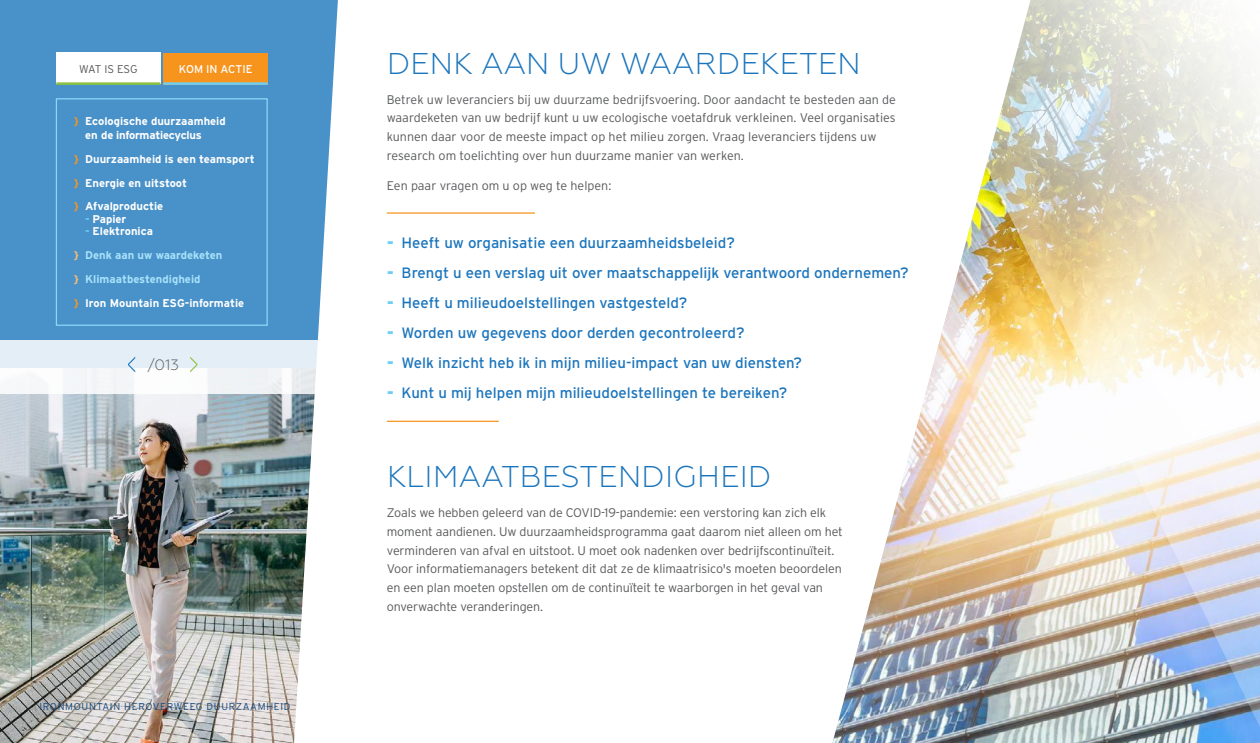
<style>
.page{position:relative;width:1260px;height:743px;background:#fff}
.page>*{position:absolute;margin:0;border:0;box-sizing:border-box;transform-origin:0 0}
.t1{font:300 30px "Geometria";letter-spacing:.01em;color:#1b75bc}
.t2{font:15px "Interstate";color:#1b75bc}
.t3{font:300 15px "Geometria";color:#58595b}
.t4{font:300 12.5px/18.8px "Interstate";letter-spacing:-.01em;color:#58595b}
.t5{font:700 11.25px/23.8px "Interstate";color:#fff}
.t6{font:700 11.25px/23.8px "Interstate";color:#a7e2fa}
.t7{font:11.25px "Interstate";color:#fff}
.t8{font:300 11.25px "Interstate";letter-spacing:-.01em;color:#58595b}
.t9{font:300 10px "Interstate";letter-spacing:.07em;color:#14477d}
.s1{color:#f7941e}
.s2{color:#6dcff6}
.s3{color:#fff}
.s4{color:#fabf78}
.s5{font-weight:900;color:#6dcff6}
</style>
<div class="page">
<img style="left:0;top:393px;width:294px;height:349px">
<div style="left:0;top:0;width:344px;height:368px;background:#4991c9"></div>
<svg style="left:0;top:340px;width:294px;height:53px;fill:#e3eef6"></svg>
<svg style="left:190px;top:356px;width:7px;height:16px"></svg>
<svg style="left:128px;top:356px;width:7px;height:16px"></svg>
<div style="left:56px;top:98px;width:212px;height:228px;border:1px solid #8ad8f8"></div>
<img style="left:832px;top:494px;width:67px;height:248px">
<img style="left:899px;top:0;width:361px;height:742px">
<hr style="left:387px;top:212px;width:148px;height:2px;background:#f7941e">
<hr style="left:387px;top:420px;width:112px;height:2px;background:#f7941e">
<svg style="left:294px;top:0;width:95px;height:742px"></svg>
<div style="left:56px;top:53px;width:104px;height:31px;background:#fff"></div>
<hr style="left:56px;top:82px;width:104px;height:3px;background:#8dc13f">
<div style="left:164px;top:53px;width:104px;height:31px;background:#f7941e"></div>
<hr style="left:164px;top:82px;width:104px;height:3px;background:#6dcff6">
<p class="t8" style="left:79px;top:63px;width:60px">WAT IS ESG</p>
<p class="t7" style="left:179px;top:63px;width:75px">KOM IN ACTIE</p>
<p class="t5" style="left:85px;top:114px;width:142px;line-height:13.8px;text-indent:-11px"><span class="s1">}</span> Ecologische duurzaamheid en de informatiecyclus</p>
<p class="t5" style="left:74px;top:147px;width:182px"><span class="s1">}</span> Duurzaamheid is een teamsport <span class="s1">}</span> Energie en uitstoot<br><span class="s1">}</span> Afvalproductie</p>
<p class="t5" style="left:85px;top:207px;width:43px"><span class="s2">-</span> Papier</p>
<p class="t6" style="left:74px;top:219px;width:172px;text-indent:11px"><span class="s2">-</span> <span class="s3">Elektronica<br></span><span class="s4">}</span> Denk aan uw waardeketen<br><span class="s4">}</span> Klimaatbestendigheid<br><span class="s1">}</span> <span class="s3">Iron Mountain ESG-informatie</span></p>
<p class="t3" style="left:148px;top:356px;width:33px">/013</p>
<p class="t9" style="left:39px;top:701px;width:253px">IRONMOUNTAIN HEROVERWEEG DUURZAAMHEID</p>
<h1 class="t1" style="left:387px;top:46px;width:475px">DENK AAN UW WAARDEKETEN</h1>
<p class="t4" style="left:387px;top:90px;width:511px">Betrek uw leveranciers bij uw duurzame bedrijfsvoering. Door aandacht te besteden aan de waardeketen van uw bedrijf kunt u uw ecologische voetafdruk verkleinen. Veel organisaties kunnen daar voor de meeste impact op het milieu zorgen. Vraag leveranciers tijdens uw research om toelichting over hun duurzame manier van werken.</p>
<p class="t4" style="left:387px;top:176px;width:226px">Een paar vragen om u op weg te helpen:</p>
<p class="t2" style="left:387px;top:234px;width:350px"><span class="s5">-</span> Heeft uw organisatie een duurzaamheidsbeleid?</p>
<p class="t2" style="left:387px;top:264px;width:523px"><span class="s5">-</span> Brengt u een verslag uit over maatschappelijk verantwoord ondernemen?</p>
<p class="t2" style="left:387px;top:294px;width:302px"><span class="s5">-</span> Heeft u milieudoelstellingen vastgesteld?</p>
<p class="t2" style="left:387px;top:324px;width:359px"><span class="s5">-</span> Worden uw gegevens door derden gecontroleerd?</p>
<p class="t2" style="left:387px;top:354px;width:417px"><span class="s5">-</span> Welk inzicht heb ik in mijn milieu-impact van uw diensten?</p>
<p class="t2" style="left:387px;top:384px;width:402px"><span class="s5">-</span> Kunt u mij helpen mijn milieudoelstellingen te bereiken?</p>
<h1 class="t1" style="left:387px;top:459px;width:386px">KLIMAATBESTENDIGHEID</h1>
<p class="t4" style="left:387px;top:503px;width:458px">Zoals we hebben geleerd van de COVID-19-pandemie: een verstoring kan zich elk moment aandienen. Uw duurzaamheidsprogramma gaat daarom niet alleen om het verminderen van afval en uitstoot. U moet ook nadenken over bedrijfscontinuïteit.<br>Voor informatiemanagers betekent dit dat ze de klimaatrisico's moeten beoordelen en een plan moeten opstellen om de continuïteit te waarborgen in het geval van onverwachte veranderingen.</p>
</div>
